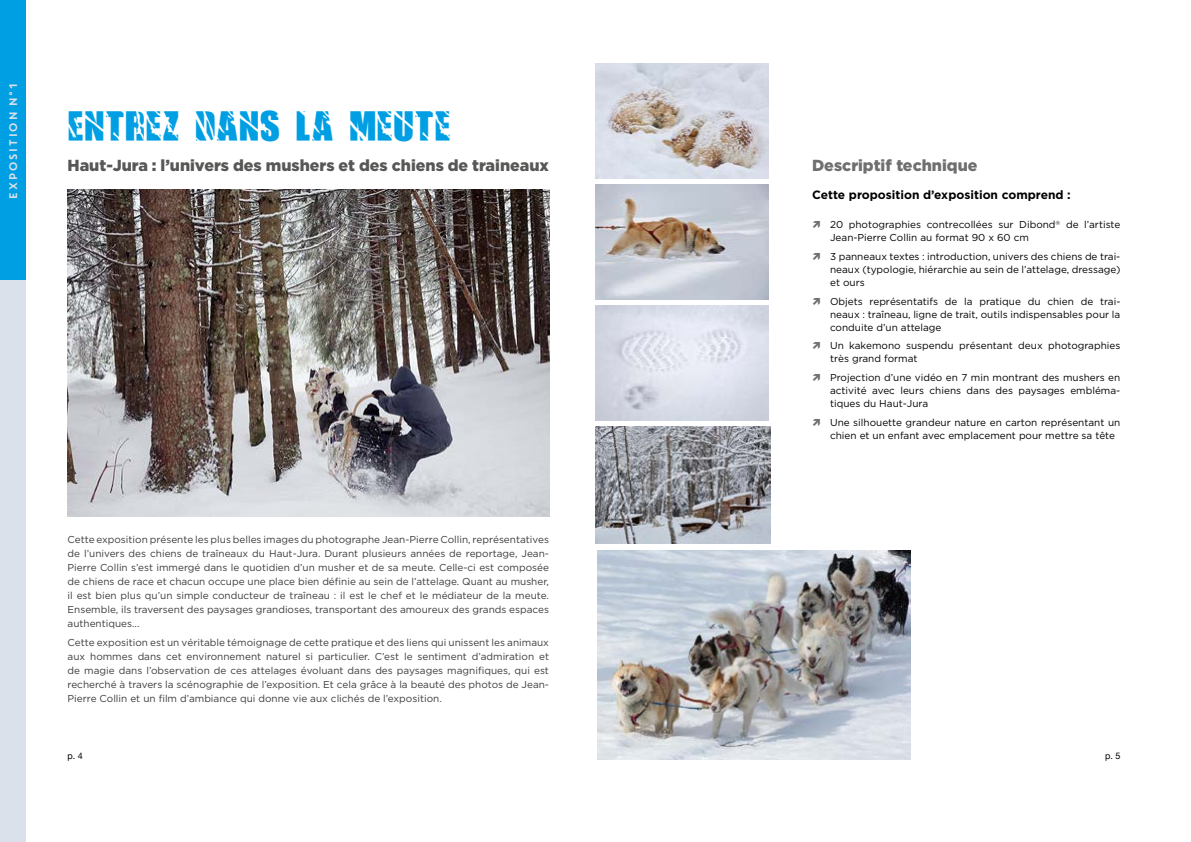
<style>
.page{position:relative;width:1191px;height:842px;background:#fff}
.page>*{position:absolute;margin:0;border:0;box-sizing:border-box;transform-origin:0 0}
.t1{font:28px "Insomnia";color:#009fe3}
.t2{font:900 16px "Gotham";color:#575756}
.t3{font:900 16px "Gotham";color:#706f6f}
.t4{font:700 12px "Gotham";color:#000}
.t5{font:11px "Core Circus";color:#dae1eb}
.t6{font:10px/14px "Gotham";color:#3c3c3b;text-align:justify}
.t7{font:10px/13px "Gotham";color:#000}
.t8{font:9px "Helvetica Neue";color:#000}
</style>
<div class="page">
<div style="left:0;top:0;width:26px;height:281px;background:#009fe3"></div>
<div style="left:0;top:281px;width:26px;height:561px;background:#dae1eb"></div>
<img style="left:68px;top:190px;width:481px;height:326px">
<img style="left:595px;top:184px;width:173px;height:115px">
<img style="left:595px;top:305px;width:173px;height:116px">
<img style="left:597px;top:551px;width:313px;height:208px">
<img style="left:595px;top:64px;width:173px;height:115px">
<img style="left:595px;top:427px;width:175px;height:116px">
<p class="t5" style="left:6px;top:200px;width:119px;rotate:-90deg">EXPOSITION n°1</p>
<h1 class="t1" style="left:68px;top:111px;width:385px">ENTREZ DANS LA MEUTE</h1>
<h2 class="t2" style="left:68px;top:154px;width:483px">Haut-Jura : l’univers des mushers et des chiens de traineaux</h2>
<p class="t6" style="left:68px;top:532px;width:483px">Cette exposition présente les plus belles images du photographe Jean-Pierre Collin, représentatives de l’univers des chiens de traîneaux du Haut-Jura. Durant plusieurs années de reportage, Jean-Pierre Collin s’est immergé dans le quotidien d’un musher et de sa meute. Celle-ci est composée de chiens de race et chacun occupe une place bien définie au sein de l’attelage. Quant au musher, il est bien plus qu’un simple conducteur de traîneau : il est le chef et le médiateur de la meute.<br>Ensemble, ils traversent des paysages grandioses, transportant des amoureux des grands espaces authentiques...</p>
<p class="t6" style="left:68px;top:636px;width:483px">Cette exposition est un véritable témoignage de cette pratique et des liens qui unissent les animaux aux hommes dans cet environnement naturel si particulier. C’est le sentiment d’admiration et de magie dans l’observation de ces attelages évoluant dans des paysages magnifiques, qui est recherché à travers la scénographie de l’exposition. Et cela grâce à la beauté des photos de Jean-Pierre Collin et un film d’ambiance qui donne vie aux clichés de l’exposition.</p>
<h2 class="t3" style="left:812px;top:154px;width:167px">Descriptif technique</h2>
<p class="t4" style="left:812px;top:187px;width:260px">Cette proposition d’exposition comprend :</p>
<p class="t7" style="left:830px;top:218px;width:292px">20 photographies contrecollées sur Dibond<sup>®</sup> de l’artiste<br>Jean-Pierre Collin au format 90 x 60 cm</p>
<p class="t7" style="left:830px;top:250px;width:292px;text-align:justify">3 panneaux textes : introduction, univers des chiens de trai&shy;neaux (typologie, hiérarchie au sein de l’attelage, dressage) et ours</p>
<p class="t7" style="left:830px;top:295px;width:292px;text-align:justify">Objets représentatifs de la pratique du chien de trai&shy;neaux : traîneau, ligne de trait, outils indispensables pour la conduite d’un attelage</p>
<p class="t7" style="left:830px;top:339px;width:292px">Un kakemono suspendu présentant deux photographies très grand format</p>
<p class="t7" style="left:830px;top:371px;width:292px;text-align:justify">Projection d’une vidéo en 7 min montrant des mushers en activité avec leurs chiens dans des paysages embléma&shy;tiques du Haut-Jura</p>
<p class="t7" style="left:830px;top:416px;width:292px">Une silhouette grandeur nature en carton représentant un chien et un enfant avec emplacement pour mettre sa tête</p>
<p class="t8" style="left:68px;top:750px;width:17px">p. 4</p>
<p class="t8" style="left:1105px;top:750px;width:17px">p. 5</p>
</div>
